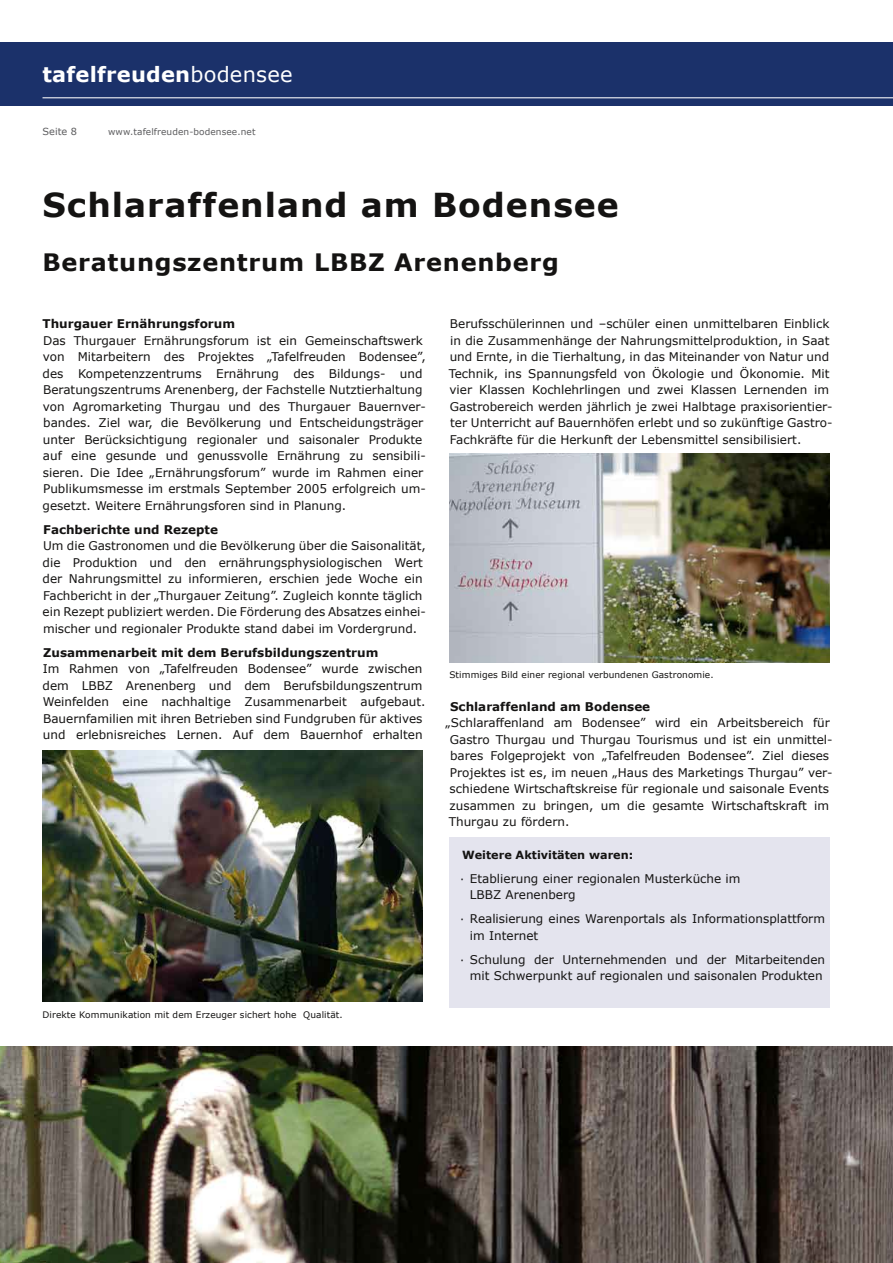
<style>
.page{position:relative;width:893px;height:1263px;background:#fff}
.page>*{position:absolute;margin:0;border:0;box-sizing:border-box;transform-origin:0 0}
.t1{font:700 33px "Verdana";letter-spacing:.03em;color:#141312}
.t2{font:700 24px "Verdana";letter-spacing:.03em;color:#141312}
.t3{font:700 21px "Verdana";letter-spacing:.01em;color:#fff}
.t4{font:12px/16.5px "Verdana";color:#141312}
.t5{font:700 12px "Verdana";color:#141312}
.t6{font:700 11.25px "Verdana";color:#141312}
.t7{font:9.75px "Verdana";color:#5c5c5e}
.t8{font:9px "Verdana";letter-spacing:.01em;color:#141312}
.t9{font:9px "Verdana";letter-spacing:.01em;color:#5c5c5e}
.s1{font-weight:400}
.s2{font-size:11.25px}
</style>
<div class="page">
<div style="left:0;top:43px;width:893px;height:63px;background:#1b316a"></div>
<hr style="left:43px;top:97px;width:850px;height:1px;background:#fff">
<img style="left:0;top:1046px;width:893px;height:217px">
<div style="left:449px;top:837px;width:381px;height:170px;background:#e4e4ee"></div>
<img style="left:449px;top:453px;width:380px;height:210px">
<img style="left:43px;top:750px;width:379px;height:252px">
<h3 class="t3" style="left:43px;top:61px;width:252px">tafelfreuden<span class="s1">bodensee</span></h3>
<p class="t7" style="left:43px;top:125px;width:36px">Seite 8</p>
<p class="t9" style="left:108px;top:126px;width:149px">www.tafelfreuden-bodensee.net</p>
<h1 class="t1" style="left:43px;top:184px;width:578px">Schlaraffenland am Bodensee</h1>
<h2 class="t2" style="left:43px;top:247px;width:518px">Beratungszentrum LBBZ Arenenberg</h2>
<p class="t5" style="left:43px;top:316px;width:194px">Thurgauer Ernährungsforum</p>
<p class="t4" style="left:43px;top:332px;width:385px">Das Thurgauer Ernährungsforum ist ein Gemeinschaftswerk von Mitarbeitern des Projektes „Tafelfreuden Bodensee”, des Kompetenzzentrums Ernährung des Bildungs- und Beratungszentrums Arenenberg, der Fachstelle Nutztierhaltung von Agromarketing Thurgau und des Thurgauer Bauernver&shy;bandes. Ziel war, die Bevölkerung und Entscheidungsträger unter Berücksichtigung regionaler und saisonaler Produkte auf eine gesunde und genussvolle Ernährung zu sensibili&shy;sieren. Die Idee „Ernährungsforum” wurde im Rahmen einer Publikumsmesse im erstmals September 2005 erfolgreich um&shy;gesetzt. Weitere Ernährungsforen sind in Planung.</p>
<p class="t5" style="left:43px;top:522px;width:176px">Fachberichte und Rezepte</p>
<p class="t4" style="left:43px;top:537px;width:385px">Um die Gastronomen und die Bevölkerung über die Saisonalität, die Produktion und den ernährungsphysiologischen Wert der Nahrungsmittel zu informieren, erschien jede Woche ein Fachbericht in der „Thurgauer Zeitung”. Zugleich konnte täglich ein Rezept publiziert werden. Die Förderung des Absatzes einhei&shy;mischer und regionaler Produkte stand dabei im Vordergrund.</p>
<p class="t5" style="left:43px;top:645px;width:337px">Zusammenarbeit mit dem Berufsbildungszentrum</p>
<p class="t4" style="left:43px;top:660px;width:384px">Im Rahmen von „Tafelfreuden Bodensee” wurde zwischen dem LBBZ Arenenberg und dem Berufsbildungszentrum Weinfelden eine nachhaltige Zusammenarbeit aufgebaut.<br>Bauernfamilien mit ihren Betrieben sind Fundgruben für aktives und erlebnisreiches Lernen. Auf dem Bauernhof erhalten</p>
<p class="t8" style="left:43px;top:1009px;width:302px">Direkte Kommunikation mit dem Erzeuger sichert hohe Qualität.</p>
<p class="t4" style="left:449px;top:315px;width:385px">Berufsschülerinnen und –schüler einen unmittelbaren Einblick in die Zusammenhänge der Nahrungsmittelproduktion, in Saat und Ernte, in die Tierhaltung, in das Miteinander von Natur und Technik, ins Spannungsfeld von Ökologie und Ökonomie. Mit vier Klassen Kochlehrlingen und zwei Klassen Lernenden im Gastrobereich werden jährlich je zwei Halbtage praxisorientier&shy;ter Unterricht auf Bauernhöfen erlebt und so zukünftige Gastro-Fachkräfte für die Herkunft der Lebensmittel sensibilisiert.</p>
<p class="t8" style="left:449px;top:669px;width:266px">Stimmiges Bild einer regional verbundenen Gastronomie.</p>
<p class="t5" style="left:450px;top:699px;width:202px">Schlaraffenland am Bodensee</p>
<p class="t4" style="left:445px;top:714px;width:389px">„Schlaraffenland am Bodensee” wird ein Arbeitsbereich für Gastro Thurgau und Thurgau Tourismus und ist ein unmittel&shy;bares Folgeprojekt von „Tafelfreuden Bodensee”. Ziel dieses Projektes ist es, im neuen „Haus des Marketings Thurgau” ver&shy;schiedene Wirtschaftskreise für regionale und saisonale Events zusammen zu bringen, um die gesamte Wirtschaftskraft im Thurgau zu fördern.</p>
<p class="t6" style="left:462px;top:847px;width:173px">Weitere Aktivitäten waren:</p>
<p class="t4" style="left:470px;top:870px;width:272px;text-indent:-10px"><span class="s2">∙</span> Etablierung einer regionalen Musterküche im<br>LBBZ Arenenberg</p>
<p class="t4" style="left:470px;top:910px;width:357px;text-indent:-10px"><span class="s2">∙</span> Realisierung eines Warenportals als Informationsplattform im Internet</p>
<p class="t4" style="left:460px;top:951px;width:367px;text-align:right"><span class="s2">∙</span> Schulung der Unternehmenden und der Mitarbeitenden mit Schwerpunkt auf regionalen und saisonalen Produkten</p>
</div>
